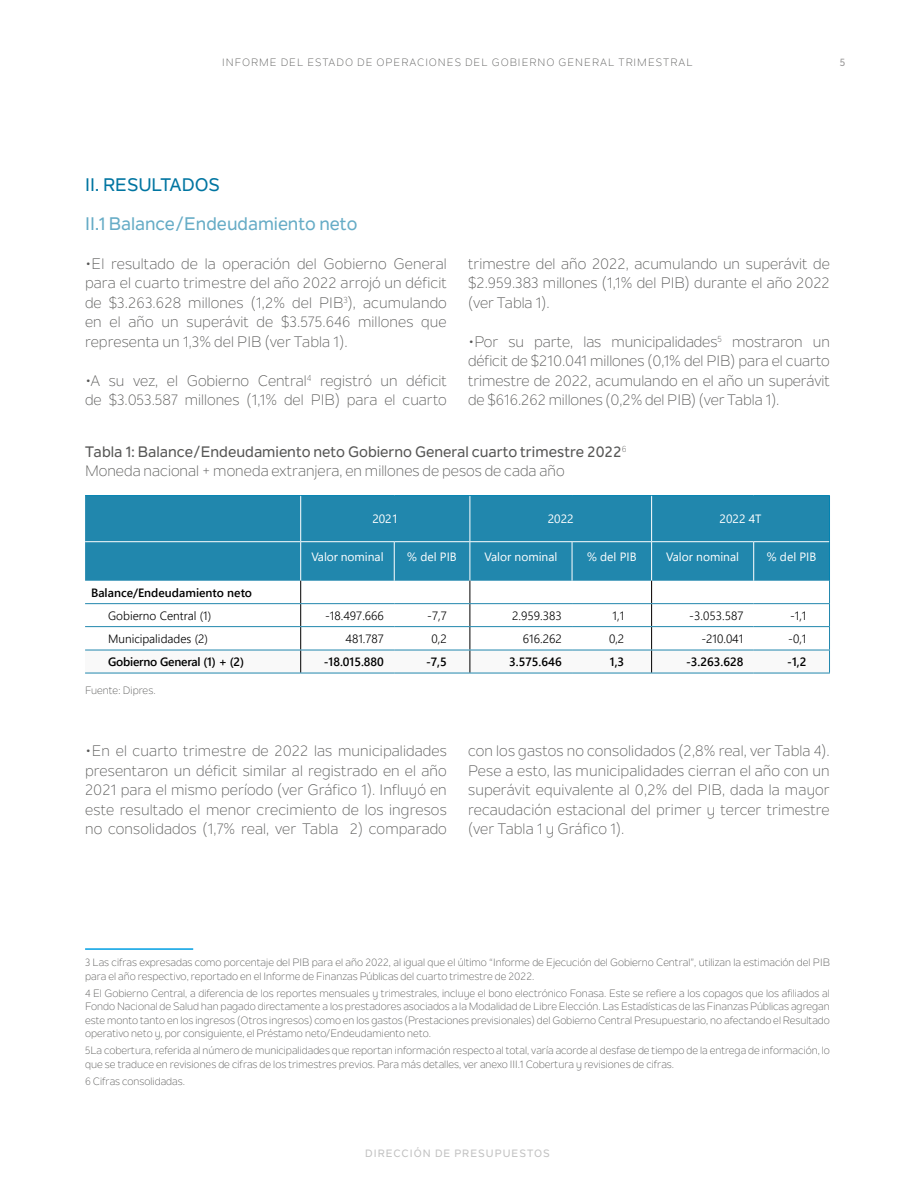
<style>
.page{position:relative;width:915px;height:1191px;background:#fff}
.page>*{position:absolute;margin:0;border:0;box-sizing:border-box;transform-origin:0 0}
.t1{font:500 18px "Nolan Next";color:#66acc6}
.t2{font:500 18px "Nolan Next";letter-spacing:-.005em;color:#0075a1}
.t3{font:15px/19.5px "Nolan Next";color:#575756;text-align:justify}
.t4{font:500 15px/19.5px "Nolan Next";color:#575756}
.t5{font:300 12px "Segoe UI";color:#000}
.t6{font:12px "Segoe UI";color:#fff}
.t7{font:600 12px "Segoe UI";color:#000}
.t8{font:600 12px "Segoe UI";letter-spacing:-.02em;color:#000}
.t9{font:10.5px/13.5px "Nolan Next";color:#575756}
.t10{font:10.5px "Nolan Next";letter-spacing:.1em;color:#575756}
.t11{font:500 10.5px "Nolan Next";letter-spacing:.1em;color:#c2c2c2}
.t12{font:500 10.5px "Nolan Next";color:#999898}
.s1{font-weight:400}
</style>
<div class="page">
<hr style="left:85px;top:948px;width:108px;height:1px;background:#009fe3">
<div style="left:85px;top:496px;width:743px;height:84px;background:#2187ad"></div>
<hr style="left:300px;top:496px;width:1px;height:45px;background:#fff">
<hr style="left:469px;top:496px;width:1px;height:45px;background:#fff">
<hr style="left:651px;top:496px;width:1px;height:45px;background:#fff">
<hr style="left:85px;top:541px;width:215px;height:1px;background:#fff">
<hr style="left:300px;top:541px;width:94px;height:1px;background:#fff">
<hr style="left:300px;top:542px;width:1px;height:39px;background:#fff">
<hr style="left:394px;top:541px;width:75px;height:1px;background:#fff">
<hr style="left:394px;top:542px;width:1px;height:39px;background:#fff">
<hr style="left:469px;top:541px;width:103px;height:1px;background:#fff">
<hr style="left:469px;top:542px;width:1px;height:39px;background:#fff">
<hr style="left:572px;top:541px;width:79px;height:1px;background:#fff">
<hr style="left:571px;top:542px;width:1px;height:39px;background:#fff">
<hr style="left:651px;top:541px;width:102px;height:1px;background:#fff">
<hr style="left:651px;top:542px;width:1px;height:39px;background:#fff">
<hr style="left:753px;top:541px;width:75px;height:1px;background:#fff">
<hr style="left:753px;top:542px;width:1px;height:39px;background:#fff">
<svg style="left:85px;top:580px;width:744px;height:92px"></svg>
<hr style="left:85px;top:603px;width:215px;height:1px;background:#2187ad">
<hr style="left:300px;top:603px;width:94px;height:1px;background:#2187ad">
<hr style="left:394px;top:603px;width:75px;height:1px;background:#2187ad">
<hr style="left:469px;top:603px;width:103px;height:1px;background:#2187ad">
<hr style="left:572px;top:603px;width:79px;height:1px;background:#2187ad">
<hr style="left:651px;top:603px;width:102px;height:1px;background:#2187ad">
<hr style="left:753px;top:603px;width:76px;height:1px;background:#2187ad">
<hr style="left:85px;top:626px;width:215px;height:1px;background:#2187ad">
<hr style="left:300px;top:626px;width:94px;height:1px;background:#2187ad">
<hr style="left:394px;top:626px;width:75px;height:1px;background:#2187ad">
<hr style="left:469px;top:626px;width:103px;height:1px;background:#2187ad">
<hr style="left:572px;top:626px;width:79px;height:1px;background:#2187ad">
<hr style="left:651px;top:626px;width:102px;height:1px;background:#2187ad">
<hr style="left:753px;top:626px;width:76px;height:1px;background:#2187ad">
<hr style="left:85px;top:649px;width:215px;height:1px;background:#2187ad">
<hr style="left:300px;top:649px;width:94px;height:1px;background:#2187ad">
<hr style="left:394px;top:649px;width:75px;height:1px;background:#2187ad">
<hr style="left:469px;top:649px;width:103px;height:1px;background:#2187ad">
<hr style="left:572px;top:649px;width:79px;height:1px;background:#2187ad">
<hr style="left:651px;top:649px;width:102px;height:1px;background:#2187ad">
<hr style="left:753px;top:649px;width:76px;height:1px;background:#2187ad">
<hr style="left:85px;top:672px;width:215px;height:1px;background:#2187ad">
<hr style="left:300px;top:672px;width:94px;height:1px;background:#2187ad">
<hr style="left:394px;top:672px;width:75px;height:1px;background:#2187ad">
<hr style="left:469px;top:672px;width:103px;height:1px;background:#2187ad">
<hr style="left:572px;top:672px;width:79px;height:1px;background:#2187ad">
<hr style="left:651px;top:672px;width:102px;height:1px;background:#2187ad">
<hr style="left:753px;top:672px;width:76px;height:1px;background:#2187ad">
<hr style="left:85px;top:495px;width:215px;height:1px;background:#0082b1">
<hr style="left:300px;top:495px;width:94px;height:1px;background:#0082b1">
<hr style="left:394px;top:495px;width:75px;height:1px;background:#0082b1">
<hr style="left:469px;top:495px;width:103px;height:1px;background:#0082b1">
<hr style="left:572px;top:495px;width:79px;height:1px;background:#0082b1">
<hr style="left:651px;top:495px;width:102px;height:1px;background:#0082b1">
<hr style="left:753px;top:495px;width:76px;height:1px;background:#0082b1">
<hr style="left:828px;top:496px;width:1px;height:46px;background:#0082b1">
<hr style="left:828px;top:542px;width:1px;height:39px;background:#0082b1">
<p class="t10" style="left:222px;top:56px;width:472px">INFORME DEL ESTADO DE OPERACIONES DEL GOBIERNO GENERAL TRIMESTRAL</p>
<p class="t12" style="left:839px;top:56px;width:7px">5</p>
<p class="t2" style="left:85px;top:173px;width:136px">II. RESULTADOS</p>
<p class="t1" style="left:85px;top:212px;width:274px">II.1 Balance/Endeudamiento neto</p>
<p class="t3" style="left:468px;top:254px;width:363px">trimestre del año 2022, acumulando un superávit de $2.959.383 millones (1,1% del PIB) durante el año 2022 (ver Tabla 1).</p>
<p class="t3" style="left:468px;top:332px;width:363px">•Por su parte, las municipalidades<sup>5</sup> mostraron un déficit de $210.041 millones (0,1% del PIB) para el cuarto trimestre de 2022, acumulando en el año un superávit de $616.262 millones (0,2% del PIB) (ver Tabla 1).</p>
<p class="t4" style="left:85px;top:442px;width:543px">Tabla 1: Balance/Endeudamiento neto Gobierno General cuarto trimestre 2022<sup>6<br></sup><span class="s1">Moneda nacional + moneda extranjera, en millones de pesos de cada año</span></p>
<p class="t6" style="left:372px;top:507px;width:27px">2021</p>
<p class="t6" style="left:547px;top:507px;width:27px">2022</p>
<p class="t6" style="left:719px;top:507px;width:43px">2022 4T</p>
<p class="t6" style="left:311px;top:545px;width:74px">Valor nominal</p>
<p class="t6" style="left:407px;top:545px;width:51px">% del PIB</p>
<p class="t6" style="left:484px;top:546px;width:74px">Valor nominal</p>
<p class="t6" style="left:587px;top:545px;width:51px">% del PIB</p>
<p class="t6" style="left:666px;top:546px;width:74px">Valor nominal</p>
<p class="t6" style="left:766px;top:546px;width:51px">% del PIB</p>
<p class="t7" style="left:91px;top:581px;width:162px">Balance/Endeudamiento neto</p>
<p class="t5" style="left:108px;top:604px;width:105px">Gobierno Central (1)</p>
<p class="t5" style="left:325px;top:604px;width:60px">-18.497.666</p>
<p class="t5" style="left:427px;top:604px;width:21px">-7,7</p>
<p class="t5" style="left:512px;top:604px;width:51px">2.959.383</p>
<p class="t5" style="left:612px;top:604px;width:13px">1,1</p>
<p class="t5" style="left:689px;top:604px;width:56px">-3.053.587</p>
<p class="t5" style="left:789px;top:604px;width:18px">-1,1</p>
<p class="t5" style="left:108px;top:627px;width:101px">Municipalidades (2)</p>
<p class="t5" style="left:345px;top:627px;width:40px">481.787</p>
<p class="t5" style="left:431px;top:627px;width:17px">0,2</p>
<p class="t5" style="left:523px;top:627px;width:40px">616.262</p>
<p class="t5" style="left:608px;top:627px;width:17px">0,2</p>
<p class="t5" style="left:701px;top:627px;width:43px">-210.041</p>
<p class="t5" style="left:788px;top:627px;width:20px">-0,1</p>
<p class="t8" style="left:108px;top:650px;width:137px">Gobierno General (1) + (2)</p>
<p class="t7" style="left:323px;top:650px;width:62px">-18.015.880</p>
<p class="t7" style="left:426px;top:650px;width:22px">-7,5</p>
<p class="t7" style="left:509px;top:650px;width:54px">3.575.646</p>
<p class="t7" style="left:609px;top:650px;width:16px">1,3</p>
<p class="t7" style="left:685px;top:650px;width:59px">-3.263.628</p>
<p class="t7" style="left:787px;top:650px;width:21px">-1,2</p>
<p class="t9" style="left:85px;top:684px;width:72px">Fuente: Dipres.</p>
<p class="t3" style="left:85px;top:254px;width:363px">•El resultado de la operación del Gobierno General para el cuarto trimestre del año 2022 arrojó un déficit de $3.263.628 millones (1,2% del PIB<sup>3</sup>), acumulando en el año un superávit de $3.575.646 millones que representa un 1,3% del PIB (ver Tabla 1).</p>
<p class="t3" style="left:85px;top:371px;width:363px">•A su vez, el Gobierno Central<sup>4</sup> registró un déficit de $3.053.587 millones (1,1% del PIB) para el cuarto</p>
<p class="t3" style="left:85px;top:741px;width:363px">•En el cuarto trimestre de 2022 las municipalidades presentaron un déficit similar al registrado en el año 2021 para el mismo período (ver Gráfico 1). Influyó en este resultado el menor crecimiento de los ingresos no consolidados (1,7% real, ver Tabla 2) comparado</p>
<p class="t3" style="left:468px;top:741px;width:363px">con los gastos no consolidados (2,8% real, ver Tabla 4).<br>Pese a esto, las municipalidades cierran el año con un superávit equivalente al 0,2% del PIB, dada la mayor recaudación estacional del primer y tercer trimestre (ver Tabla 1 y Gráfico 1).</p>
<p class="t9" style="left:85px;top:955px;width:746px">3 Las cifras expresadas como porcentaje del PIB para el año 2022, al igual que el último “Informe de Ejecución del Gobierno Central”, utilizan la estimación del PIB para el año respectivo, reportado en el Informe de Finanzas Públicas del cuarto trimestre de 2022.</p>
<p class="t9" style="left:85px;top:986px;width:746px;text-align:justify">4 El Gobierno Central, a diferencia de los reportes mensuales y trimestrales, incluye el bono electrónico Fonasa. Este se refiere a los copagos que los afiliados al Fondo Nacional de Salud han pagado directamente a los prestadores asociados a la Modalidad de Libre Elección. Las Estadísticas de las Finanzas Públicas agregan este monto tanto en los ingresos (Otros ingresos) como en los gastos (Prestaciones previsionales) del Gobierno Central Presupuestario, no afectando el Resultado operativo neto y, por consiguiente, el Préstamo neto/Endeudamiento neto.</p>
<p class="t9" style="left:85px;top:1043px;width:746px">5La cobertura, referida al número de municipalidades que reportan información respecto al total, varía acorde al desfase de tiempo de la entrega de información, lo que se traduce en revisiones de cifras de los trimestres previos. Para más detalles, ver anexo III.1 Cobertura y revisiones de cifras.</p>
<p class="t9" style="left:85px;top:1074px;width:101px">6 Cifras consolidadas.</p>
<p class="t11" style="left:365px;top:1147px;width:186px">DIRECCIÓN DE PRESUPUESTOS</p>
</div>
